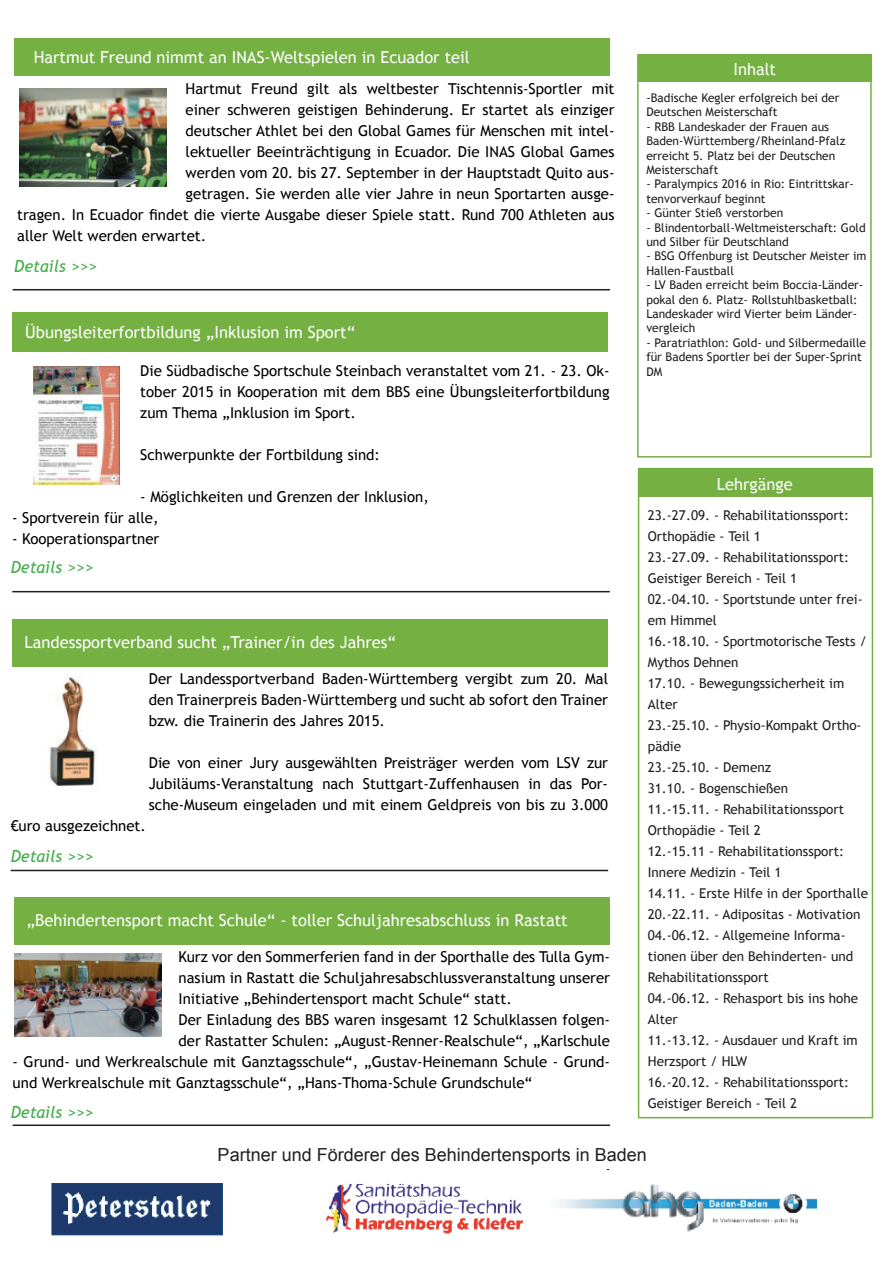
<style>
.page{position:relative;width:893px;height:1263px;background:#fff}
.page>*{position:absolute;margin:0;border:0;box-sizing:border-box;transform-origin:0 0}
.t1{font:18px "Arial";color:#231f20}
.t2{font:16.5px "Trebuchet MS";color:#fff}
.t3{font:italic 16.5px "Trebuchet MS";color:#40ae49}
.t4{font:15px/21px "Trebuchet MS";color:#000;text-align:justify}
.t5{font:13.5px/21px "Trebuchet MS";color:#231f20}
.t6{font:12px/14.4px "Trebuchet MS";color:#231f20}
</style>
<div class="page">
<img style="left:51px;top:1183px;width:766px;height:53px">
<div style="left:12px;top:312px;width:596px;height:39px;background:#74b042"></div>
<hr style="left:12px;top:591px;width:598px;height:1px;background:#231f20">
<img style="left:33px;top:367px;width:87px;height:118px">
<div style="left:639px;top:470px;width:233px;height:27px;background:#74b042"></div>
<div style="left:638px;top:468px;width:235px;height:650px;border:2px solid #74b042"></div>
<div style="left:638px;top:55px;width:234px;height:27px;background:#74b042"></div>
<div style="left:637px;top:54px;width:235px;height:404px;border:2px solid #74b042"></div>
<div style="left:14px;top:38px;width:596px;height:38px;background:#74b042"></div>
<img style="left:19px;top:88px;width:148px;height:99px">
<hr style="left:13px;top:289px;width:597px;height:1px;background:#231f20">
<div style="left:12px;top:620px;width:596px;height:47px;background:#74b042"></div>
<hr style="left:11px;top:870px;width:597px;height:1px;background:#231f20">
<img style="left:49px;top:676px;width:48px;height:109px">
<div style="left:14px;top:898px;width:596px;height:47px;background:#74b042"></div>
<hr style="left:13px;top:1124px;width:597px;height:2px;background:#231f20">
<img style="left:15px;top:954px;width:147px;height:83px">
<p class="t2" style="left:34px;top:47px;width:438px">Hartmut Freund nimmt an INAS-Weltspielen in Ecuador teil</p>
<p class="t4" style="left:186px;top:78px;width:430px">Hartmut Freund gilt als weltbester Tischtennis-Sportler mit</p>
<p class="t4" style="left:186px;top:99px;width:430px">einer schweren geistigen Behinderung. Er startet als einziger</p>
<p class="t4" style="left:186px;top:120px;width:430px">deutscher Athlet bei den Global Games für Menschen mit intel-</p>
<p class="t4" style="left:186px;top:141px;width:430px">lektueller Beeinträchtigung in Ecuador. Die INAS Global Games</p>
<p class="t4" style="left:186px;top:162px;width:430px">werden vom 20. bis 27. September in der Hauptstadt Quito aus-</p>
<p class="t4" style="left:186px;top:183px;width:430px">getragen. Sie werden alle vier Jahre in neun Sportarten ausge-</p>
<p class="t4" style="left:17px;top:204px;width:599px">tragen. In Ecuador findet die vierte Ausgabe dieser Spiele statt. Rund 700 Athleten aus</p>
<p class="t4" style="left:17px;top:225px;width:191px">aller Welt werden erwartet.</p>
<p class="t3" style="left:14px;top:257px;width:84px">Details &gt;&gt;&gt;</p>
<p class="t2" style="left:25px;top:322px;width:332px">Übungsleiterfortbildung „Inklusion im Sport“</p>
<p class="t4" style="left:140px;top:360px;width:471px">Die Südbadische Sportschule Steinbach veranstaltet vom 21. - 23. Ok&shy;tober 2015 in Kooperation mit dem BBS eine Übungsleiterfortbildung zum Thema „Inklusion im Sport.</p>
<p class="t4" style="left:140px;top:444px;width:241px">Schwerpunkte der Fortbildung sind:</p>
<p class="t4" style="left:140px;top:486px;width:290px">- Möglichkeiten und Grenzen der Inklusion,</p>
<p class="t4" style="left:12px;top:507px;width:148px">- Sportverein für alle,</p>
<p class="t4" style="left:12px;top:528px;width:149px">- Kooperationspartner</p>
<p class="t3" style="left:11px;top:558px;width:84px">Details &gt;&gt;&gt;</p>
<p class="t2" style="left:25px;top:633px;width:373px">Landessportverband sucht „Trainer/in des Jahres“</p>
<p class="t4" style="left:149px;top:668px;width:461px">Der Landessportverband Baden-Württemberg vergibt zum 20. Mal den Trainerpreis Baden-Württemberg und sucht ab sofort den Trainer bzw. die Trainerin des Jahres 2015.</p>
<p class="t4" style="left:149px;top:752px;width:461px">Die von einer Jury ausgewählten Preisträger werden vom LSV zur Jubiläums-Veranstaltung nach Stuttgart-Zuffenhausen in das Por&shy;sche-Museum eingeladen und mit einem Geldpreis von bis zu 3.000</p>
<p class="t4" style="left:11px;top:815px;width:137px">€uro ausgezeichnet.</p>
<p class="t3" style="left:11px;top:846px;width:84px">Details &gt;&gt;&gt;</p>
<p class="t2" style="left:26px;top:911px;width:543px">„Behindertensport macht Schule“ - toller Schuljahresabschluss in Rastatt</p>
<p class="t4" style="left:179px;top:946px;width:433px;text-align:left">Kurz vor den Sommerferien fand in der Sporthalle des Tulla Gym&shy;nasium in Rastatt die Schuljahresabschlussveranstaltung unserer Initiative „Behindertensport macht Schule“ statt.<br>Der Einladung des BBS waren insgesamt 12 Schulklassen folgen&shy;der Rastatter Schulen: „August-Renner-Realschule“, „Karlschule</p>
<p class="t4" style="left:13px;top:1051px;width:599px">- Grund- und Werkrealschule mit Ganztagsschule“, „Gustav-Heinemann Schule - Grund&shy;und Werkrealschule mit Ganztagsschule“, „Hans-Thoma-Schule Grundschule“</p>
<p class="t3" style="left:11px;top:1102px;width:84px">Details &gt;&gt;&gt;</p>
<p class="t2" style="left:733px;top:59px;width:44px">Inhalt</p>
<p class="t6" style="left:646px;top:91px;width:195px">-Badische Kegler erfolgreich bei der<br>Deutschen Meisterschaft</p>
<p class="t6" style="left:646px;top:120px;width:201px">- RBB Landeskader der Frauen aus<br>Baden-Württemberg/Rheinland-Pfalz erreicht 5. Platz bei der Deutschen<br>Meisterschaft</p>
<p class="t6" style="left:646px;top:177px;width:209px">- Paralympics 2016 in Rio: Eintrittskar&shy;tenvorverkauf beginnt</p>
<p class="t6" style="left:646px;top:206px;width:139px">- Günter Stieß verstorben</p>
<p class="t6" style="left:646px;top:220px;width:221px">- Blindentorball-Weltmeisterschaft: Gold und Silber für Deutschland</p>
<p class="t6" style="left:646px;top:249px;width:222px">- BSG Offenburg ist Deutscher Meister im<br>Hallen-Faustball</p>
<p class="t6" style="left:646px;top:278px;width:219px">- LV Baden erreicht beim Boccia-Länder&shy;pokal den 6. Platz- Rollstuhlbasketball:<br>Landeskader wird Vierter beim Länder&shy;vergleich</p>
<p class="t6" style="left:646px;top:336px;width:221px">- Paratriathlon: Gold- und Silbermedaille für Badens Sportler bei der Super-Sprint<br>DM</p>
<p class="t2" style="left:717px;top:474px;width:77px">Lehrgänge</p>
<p class="t5" style="left:648px;top:505px;width:222px">23.-27.09. - Rehabilitationssport:<br>Orthopädie - Teil 1<br>23.-27.09. - Rehabilitationssport:<br>Geistiger Bereich - Teil 1<br>02.-04.10. - Sportstunde unter frei&shy;em Himmel<br>16.-18.10. - Sportmotorische Tests /<br>Mythos Dehnen<br>17.10. - Bewegungssicherheit im<br>Alter<br>23.-25.10. - Physio-Kompakt Ortho&shy;pädie<br>23.-25.10. - Demenz<br>31.10. - Bogenschießen<br>11.-15.11. - Rehabilitationssport<br>Orthopädie - Teil 2<br>12.-15.11 - Rehabilitationssport:<br>Innere Medizin - Teil 1<br>14.11. - Erste Hilfe in der Sporthalle<br>20.-22.11. - Adipositas - Motivation<br>04.-06.12. - Allgemeine Informa&shy;tionen über den Behinderten- und<br>Rehabilitationssport<br>04.-06.12. - Rehasport bis ins hohe<br>Alter<br>11.-13.12. - Ausdauer und Kraft im<br>Herzsport / HLW<br>16.-20.12. - Rehabilitationssport:<br>Geistiger Bereich - Teil 2</p>
<p class="t1" style="left:218px;top:1143px;width:431px">Partner und Förderer des Behindertensports in Baden</p>
</div>
